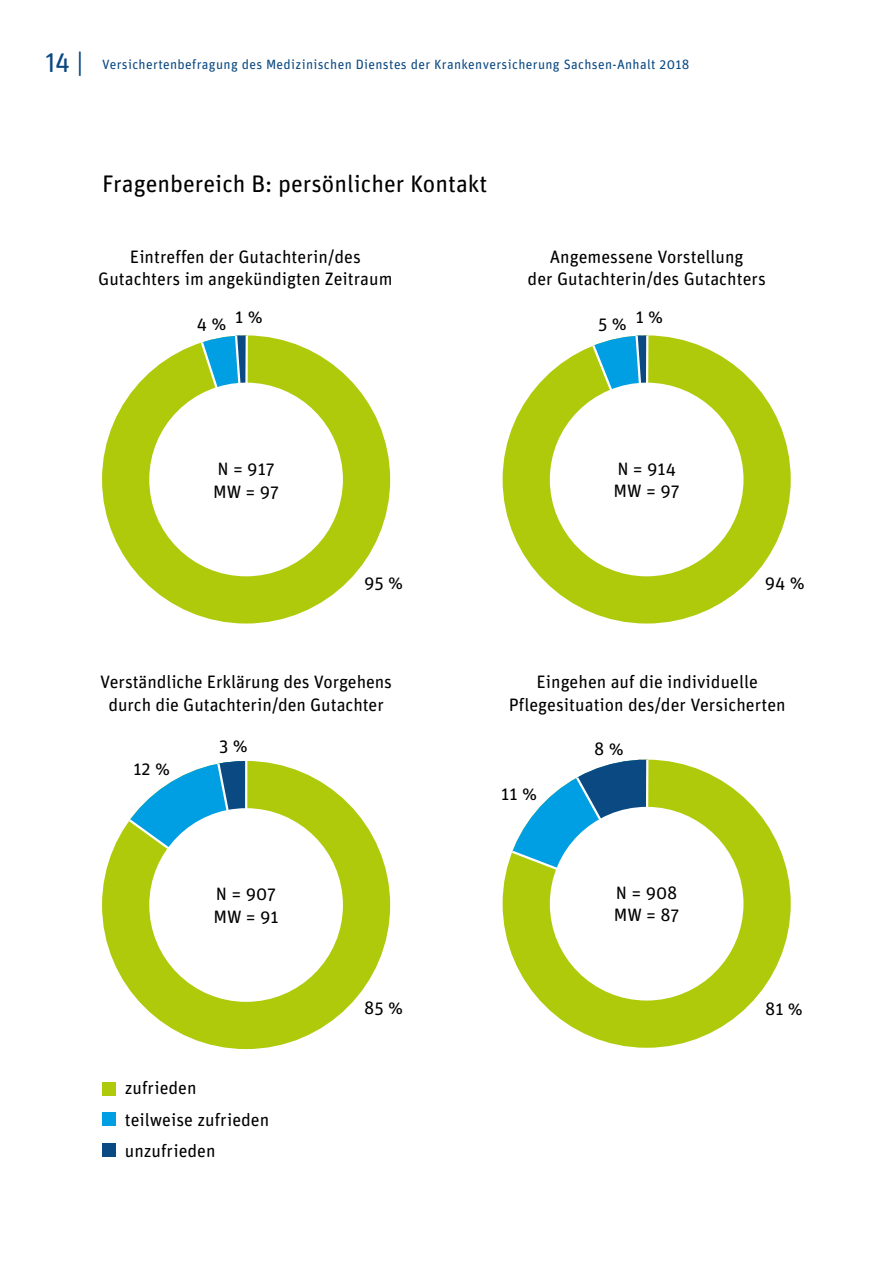
<style>
.page{position:relative;width:893px;height:1263px;background:#fff}
.page>*{position:absolute;margin:0;border:0;box-sizing:border-box;transform-origin:0 0}
.t1{font:24px "Unit Rounded OT";color:#000}
.t2{font:18px/22.5px "Unit Rounded OT";color:#000}
.t3{font:13.5px "Unit Rounded OT";letter-spacing:.025em;color:#0b4982}
.s1{font-size:27px}
</style>
<div class="page">
<div style="left:102px;top:335px;width:288px;height:288px;background:#afca0b;border-radius:50%"></div>
<svg style="left:185px;top:335px;width:64px;height:69px"></svg>
<div style="left:149px;top:383px;width:194px;height:193px;background:#fff;border-radius:50%"></div>
<div style="left:503px;top:335px;width:288px;height:288px;background:#afca0b;border-radius:50%"></div>
<svg style="left:575px;top:335px;width:75px;height:79px"></svg>
<div style="left:550px;top:383px;width:193px;height:193px;background:#fff;border-radius:50%"></div>
<div style="left:503px;top:760px;width:288px;height:288px;background:#afca0b;border-radius:50%"></div>
<svg style="left:503px;top:760px;width:147px;height:149px"></svg>
<div style="left:550px;top:807px;width:193px;height:193px;background:#fff;border-radius:50%"></div>
<div style="left:102px;top:1082px;width:13px;height:13px;background:#afca0b"></div>
<div style="left:102px;top:1112px;width:13px;height:14px;background:#009fe3"></div>
<div style="left:102px;top:1143px;width:13px;height:13px;background:#0b4982"></div>
<div style="left:102px;top:761px;width:288px;height:288px;background:#afca0b;border-radius:50%"></div>
<svg style="left:102px;top:761px;width:146px;height:166px"></svg>
<div style="left:149px;top:808px;width:194px;height:194px;background:#fff;border-radius:50%"></div>
<p class="t3" style="left:45px;top:56px;width:646px"><span class="s1">14 |</span> Versichertenbefragung des Medizinischen Dienstes der Krankenversicherung Sachsen-Anhalt 2018</p>
<h1 class="t1" style="left:102px;top:169px;width:387px">Fragenbereich B: persönlicher Kontakt</h1>
<p class="t2" style="left:98px;top:245px;width:296px;text-align:center">Eintreffen der Gutachterin/des<br>Gutachters im angekündigten Zeitraum</p>
<p class="t2" style="left:528px;top:245px;width:240px;text-align:center">Angemessene Vorstellung<br>der Gutachterin/des Gutachters</p>
<p class="t2" style="left:197px;top:309px;width:67px">4 % 1 %</p>
<p class="t2" style="left:598px;top:309px;width:67px">5 % 1 %</p>
<p class="t2" style="left:213px;top:457px;width:68px">N = 917<br>MW = 97</p>
<p class="t2" style="left:364px;top:571px;width:41px">95 %</p>
<p class="t2" style="left:100px;top:671px;width:293px;text-align:center">Verständliche Erklärung des Vorgehens durch die Gutachterin/den Gutachter</p>
<p class="t2" style="left:219px;top:734px;width:30px">3 %</p>
<p class="t2" style="left:133px;top:757px;width:38px">12 %</p>
<p class="t2" style="left:213px;top:882px;width:67px">N = 907<br>MW = 91</p>
<p class="t2" style="left:125px;top:1077px;width:73px">zufrieden</p>
<p class="t2" style="left:125px;top:1108px;width:146px">teilweise zufrieden</p>
<p class="t2" style="left:125px;top:1139px;width:92px">unzufrieden</p>
<p class="t2" style="left:364px;top:996px;width:40px">85 %</p>
<p class="t2" style="left:614px;top:457px;width:68px">N = 914<br>MW = 97</p>
<p class="t2" style="left:765px;top:571px;width:42px">94 %</p>
<p class="t2" style="left:509px;top:671px;width:279px;text-align:center">Eingehen auf die individuelle<br>Pflegesituation des/der Versicherten</p>
<p class="t2" style="left:501px;top:782px;width:37px">11 %</p>
<p class="t2" style="left:594px;top:737px;width:31px">8 %</p>
<p class="t2" style="left:614px;top:881px;width:68px">N = 908<br>MW = 87</p>
<p class="t2" style="left:765px;top:997px;width:39px">81 %</p>
</div>
